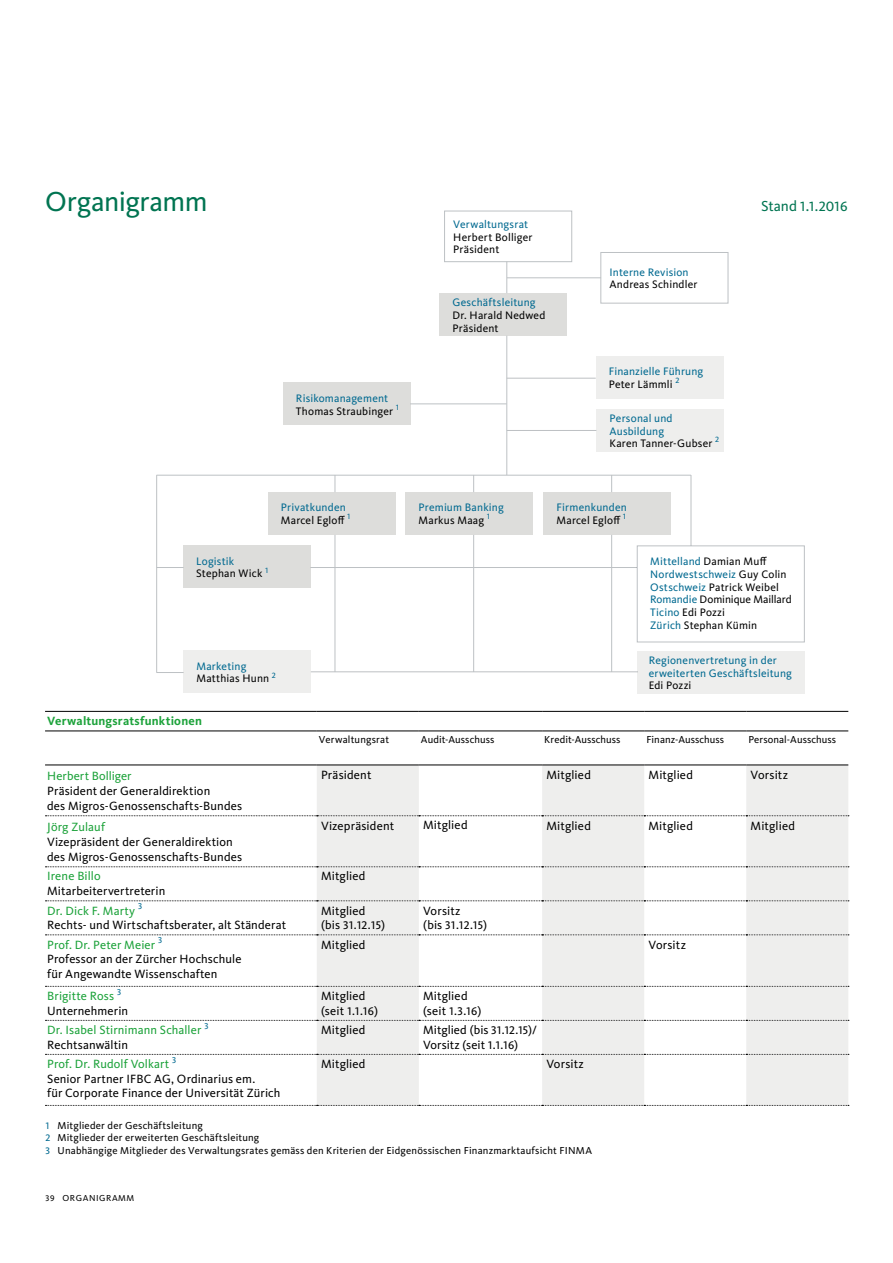
<style>
.page{position:relative;width:893px;height:1263px;background:#fff}
.page>*{position:absolute;margin:0;border:0;box-sizing:border-box;transform-origin:0 0}
.t1{font:28.5px "Migrosbank Kievit";letter-spacing:-.015em;color:#007451}
.t2{font:15px "Migrosbank Kievit";color:#007451}
.t3{font:12.3px/14.7px "Migrosbank Kievit";letter-spacing:.01em;color:#000}
.t4{font:12.3px/14.7px "Migrosbank Kievit";letter-spacing:.005em;color:#1ca23a}
.t5{font:700 12.3px "Migrosbank Kievit";letter-spacing:.015em;color:#1ca23a}
.t6{font:11.25px/12.8px "Migrosbank Kievit";letter-spacing:.015em;color:#000}
.t7{font:11.25px/12.8px "Migrosbank Kievit";letter-spacing:.015em;color:#006990}
.t8{font:10.5px/12.8px "Migrosbank Kievit";letter-spacing:.015em;color:#000}
.t9{font:9px "Migrosbank Kievit";letter-spacing:.065em;color:#000}
.s1{color:#006990}
.s2{color:#000}
.s3{color:#1ca23a}
</style>
<div class="page">
<svg style="left:156px;top:672px;width:27px;height:1px"></svg>
<hr style="left:311px;top:671px;width:327px;height:1px;background:#bdc1c4">
<svg style="left:157px;top:567px;width:26px;height:1px"></svg>
<hr style="left:311px;top:567px;width:326px;height:1px;background:#bdc1c4">
<div style="left:183px;top:650px;width:128px;height:43px;background:#eeeeed"></div>
<div style="left:183px;top:545px;width:128px;height:43px;background:#dddddb"></div>
<div style="left:268px;top:492px;width:128px;height:43px;background:#dddddb"></div>
<div style="left:406px;top:492px;width:127px;height:43px;background:#dddddb"></div>
<div style="left:544px;top:492px;width:127px;height:43px;background:#dddddb"></div>
<div style="left:597px;top:409px;width:127px;height:42px;background:#eeeeed"></div>
<div style="left:596px;top:356px;width:127px;height:42px;background:#eeeeed"></div>
<div style="left:440px;top:294px;width:127px;height:42px;background:#dddddb"></div>
<div style="left:283px;top:383px;width:128px;height:42px;background:#dddddb"></div>
<div style="left:444px;top:211px;width:128px;height:51px;border:1px solid #bdc1c4"></div>
<div style="left:601px;top:252px;width:127px;height:51px;border:1px solid #bdc1c4"></div>
<hr style="left:507px;top:336px;width:1px;height:139px;background:#bdc1c4">
<hr style="left:156px;top:475px;width:535px;height:1px;background:#bdc1c4">
<svg style="left:335px;top:476px;width:1px;height:16px"></svg>
<hr style="left:335px;top:535px;width:1px;height:137px;background:#bdc1c4">
<svg style="left:473px;top:476px;width:1px;height:16px"></svg>
<hr style="left:473px;top:535px;width:1px;height:137px;background:#bdc1c4">
<svg style="left:611px;top:476px;width:1px;height:16px"></svg>
<hr style="left:611px;top:535px;width:1px;height:137px;background:#bdc1c4">
<hr style="left:691px;top:475px;width:1px;height:71px;background:#bdc1c4">
<hr style="left:507px;top:378px;width:89px;height:1px;background:#bdc1c4">
<hr style="left:410px;top:404px;width:97px;height:1px;background:#bdc1c4">
<hr style="left:507px;top:430px;width:89px;height:1px;background:#bdc1c4">
<hr style="left:507px;top:278px;width:94px;height:1px;background:#bdc1c4">
<hr style="left:156px;top:475px;width:1px;height:197px;background:#bdc1c4">
<hr style="left:507px;top:261px;width:1px;height:32px;background:#bdc1c4">
<div style="left:637px;top:546px;width:167px;height:96px;border:1px solid #bdc1c4"></div>
<div style="left:637px;top:651px;width:167px;height:43px;background:#eeeeed"></div>
<svg style="left:317px;top:766px;width:531px;height:339px;fill:#eeeeed"></svg>
<svg style="left:45px;top:815px;width:804px;height:1px"></svg>
<svg style="left:45px;top:866px;width:804px;height:1px"></svg>
<svg style="left:45px;top:900px;width:804px;height:1px"></svg>
<svg style="left:45px;top:934px;width:804px;height:1px"></svg>
<svg style="left:45px;top:986px;width:804px;height:1px"></svg>
<svg style="left:45px;top:1020px;width:804px;height:1px"></svg>
<svg style="left:45px;top:1054px;width:804px;height:1px"></svg>
<svg style="left:45px;top:1105px;width:804px;height:1px"></svg>
<hr style="left:45px;top:711px;width:272px;height:1px;background:#000">
<hr style="left:317px;top:711px;width:102px;height:1px;background:#000">
<hr style="left:419px;top:711px;width:123px;height:1px;background:#000">
<hr style="left:542px;top:711px;width:102px;height:1px;background:#000">
<hr style="left:644px;top:711px;width:102px;height:1px;background:#000">
<hr style="left:746px;top:711px;width:102px;height:1px;background:#000">
<hr style="left:45px;top:731px;width:272px;height:1px;background:#000">
<hr style="left:317px;top:731px;width:102px;height:1px;background:#000">
<hr style="left:419px;top:731px;width:123px;height:1px;background:#000">
<hr style="left:542px;top:731px;width:102px;height:1px;background:#000">
<hr style="left:644px;top:731px;width:102px;height:1px;background:#000">
<hr style="left:746px;top:731px;width:102px;height:1px;background:#000">
<hr style="left:45px;top:765px;width:272px;height:1px;background:#000">
<hr style="left:317px;top:765px;width:102px;height:1px;background:#000">
<hr style="left:419px;top:765px;width:123px;height:1px;background:#000">
<hr style="left:542px;top:765px;width:102px;height:1px;background:#000">
<hr style="left:644px;top:765px;width:102px;height:1px;background:#000">
<hr style="left:746px;top:765px;width:102px;height:1px;background:#000">
<h1 class="t1" style="left:45px;top:185px;width:164px">Organigramm</h1>
<p class="t2" style="left:761px;top:197px;width:88px">Stand 1.1.2016</p>
<p class="t6" style="left:296px;top:392px;width:105px"><span class="s1">Risikomanagement<br></span>Thomas Straubinger <sup>1</sup></p>
<p class="t7" style="left:453px;top:218px;width:76px">Verwaltungsrat</p>
<p class="t6" style="left:453px;top:231px;width:81px">Herbert Bolliger<br>Präsident</p>
<p class="t7" style="left:452px;top:296px;width:85px">Geschäftsleitung</p>
<p class="t6" style="left:452px;top:309px;width:94px">Dr. Harald Nedwed<br>Präsident</p>
<p class="t7" style="left:609px;top:266px;width:81px">Interne Revision</p>
<p class="t6" style="left:609px;top:278px;width:90px">Andreas Schindler</p>
<p class="t7" style="left:609px;top:365px;width:96px">Finanzielle Führung<br><span class="s2">Peter Lämmli</span> <sup>2</sup></p>
<p class="t7" style="left:609px;top:412px;width:111px">Personal und<br>Ausbildung<br><span class="s2">Karen Tanner-Gubser</span> <sup>2</sup></p>
<p class="t6" style="left:196px;top:555px;width:74px"><span class="s1">Logistik<br></span>Stephan Wick <sup>1</sup></p>
<p class="t7" style="left:281px;top:501px;width:71px">Privatkunden<br><span class="s2">Marcel Egloff</span> <sup>1</sup></p>
<p class="t7" style="left:419px;top:501px;width:87px">Premium Banking<br><span class="s2">Markus Maag</span> <sup>1</sup></p>
<p class="t7" style="left:557px;top:501px;width:72px">Firmenkunden<br><span class="s2">Marcel Egloff</span> <sup>1</sup></p>
<p class="t6" style="left:196px;top:660px;width:81px"><span class="s1">Marketing<br></span>Matthias Hunn <sup>2</sup></p>
<p class="t5" style="left:47px;top:714px;width:156px">Verwaltungsratsfunktionen</p>
<p class="t6" style="left:650px;top:555px;width:143px"><span class="s1">Mittelland</span> Damian Muff<br><span class="s1">Nordwestschweiz</span> Guy Colin<br><span class="s1">Ostschweiz</span> Patrick Weibel<br><span class="s1">Romandie</span> Dominique Maillard<br><span class="s1">Ticino</span> Edi Pozzi<br><span class="s1">Zürich</span> Stephan Kümin</p>
<p class="t7" style="left:649px;top:654px;width:145px">Regionenvertretung in der erweiterten Geschäftsleitung</p>
<p class="t6" style="left:649px;top:679px;width:44px">Edi Pozzi</p>
<p class="t4" style="left:47px;top:769px;width:86px">Herbert Bolliger</p>
<p class="t3" style="left:47px;top:784px;width:196px">Präsident der Generaldirektion<br>des Migros-Genossenschafts-Bundes</p>
<p class="t4" style="left:47px;top:820px;width:59px">Jörg Zulauf</p>
<p class="t3" style="left:47px;top:835px;width:196px">Vizepräsident der Generaldirektion des Migros-Genossenschafts-Bundes</p>
<p class="t4" style="left:47px;top:869px;width:55px">Irene Billo</p>
<p class="t3" style="left:47px;top:884px;width:120px">Mitarbeitervertreterin</p>
<p class="t8" style="left:319px;top:733px;width:72px">Verwaltungsrat</p>
<p class="t8" style="left:421px;top:733px;width:75px">Audit-Ausschuss</p>
<p class="t8" style="left:544px;top:733px;width:78px">Kredit-Ausschuss</p>
<p class="t8" style="left:646px;top:733px;width:79px">Finanz-Ausschuss</p>
<p class="t8" style="left:748px;top:733px;width:89px">Personal-Ausschuss</p>
<p class="t3" style="left:321px;top:767px;width:52px">Präsident</p>
<p class="t3" style="left:546px;top:767px;width:46px">Mitglied</p>
<p class="t3" style="left:648px;top:767px;width:46px">Mitglied</p>
<p class="t3" style="left:750px;top:767px;width:39px">Vorsitz</p>
<p class="t3" style="left:321px;top:818px;width:75px">Vizepräsident</p>
<p class="t3" style="left:423px;top:818px;width:46px">Mitglied</p>
<p class="t3" style="left:546px;top:818px;width:46px">Mitglied</p>
<p class="t3" style="left:648px;top:818px;width:46px">Mitglied</p>
<p class="t3" style="left:750px;top:818px;width:46px">Mitglied</p>
<p class="t3" style="left:321px;top:869px;width:46px">Mitglied</p>
<p class="t3" style="left:47px;top:903px;width:240px"><span class="s3">Dr. Dick F. Marty</span> <sup>3<br></sup>Rechts- und Wirtschaftsberater, alt Ständerat</p>
<p class="t3" style="left:321px;top:903px;width:65px">Mitglied (bis 31.12.15)</p>
<p class="t3" style="left:423px;top:903px;width:65px">Vorsitz<br>(bis 31.12.15)</p>
<p class="t3" style="left:47px;top:937px;width:196px"><span class="s3">Prof. Dr. Peter Meier</span> <sup>3<br></sup>Professor an der Zürcher Hochschule für Angewandte Wissenschaften</p>
<p class="t3" style="left:321px;top:937px;width:46px">Mitglied</p>
<p class="t3" style="left:648px;top:937px;width:39px">Vorsitz</p>
<p class="t3" style="left:47px;top:989px;width:83px"><span class="s3">Brigitte Ross</span> <sup>3<br></sup>Unternehmerin</p>
<p class="t3" style="left:321px;top:989px;width:58px">Mitglied (seit 1.1.16)</p>
<p class="t3" style="left:423px;top:989px;width:60px">Mitglied (seit 1.3.16)</p>
<p class="t4" style="left:47px;top:1023px;width:163px">Dr. Isabel Stirnimann Schaller <sup>3<br></sup><span class="s2">Rechtsanwältin</span></p>
<p class="t3" style="left:321px;top:1023px;width:46px">Mitglied</p>
<p class="t3" style="left:423px;top:1023px;width:115px">Mitglied (bis 31.12.15)/<br>Vorsitz (seit 1.1.16)</p>
<p class="t3" style="left:47px;top:1057px;width:235px"><span class="s3">Prof. Dr. Rudolf Volkart</span> <sup>3<br></sup>Senior Partner IFBC AG, Ordinarius em.<br>für Corporate Finance der Universität Zürich</p>
<p class="t3" style="left:321px;top:1057px;width:46px">Mitglied</p>
<p class="t3" style="left:546px;top:1057px;width:39px">Vorsitz</p>
<p class="t8" style="left:45px;top:1119px;width:548px"><span class="s1">1</span> Mitglieder der Geschäftsleitung<br><span class="s1">2</span> Mitglieder der erweiterten Geschäftsleitung<br><span class="s1">3</span> Unabhängige Mitglieder des Verwaltungsrates gemäss den Kriterien der Eidgenössischen Finanzmarktaufsicht FINMA</p>
<p class="t9" style="left:45px;top:1193px;width:90px">39 ORGANIGRAMM</p>
</div>
